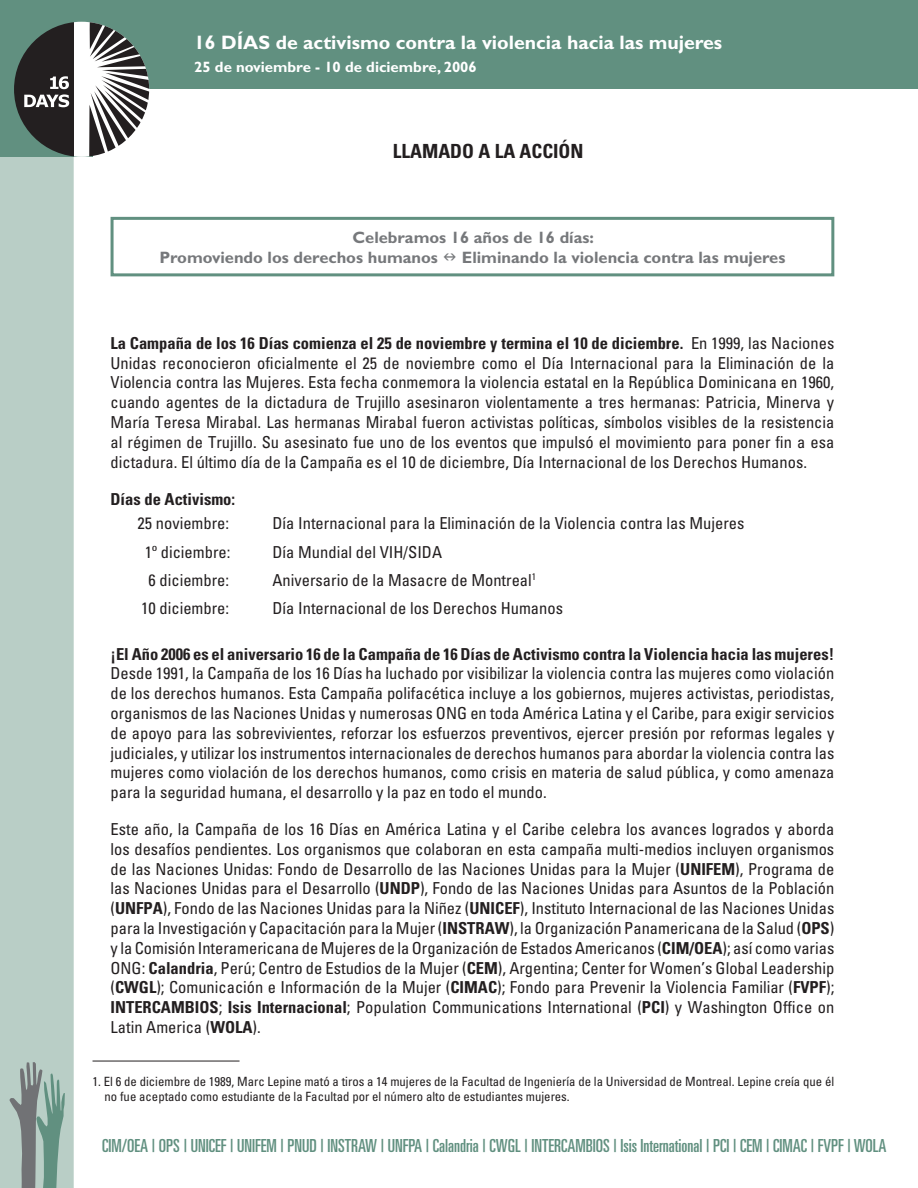
<style>
.page{position:relative;width:918px;height:1188px;background:#fff}
.page>*{position:absolute;margin:0;border:0;box-sizing:border-box;transform-origin:0 0}
.t1{font:700 19.5px "Gill Sans";color:#fff}
.t2{font:700 condensed 19.5px "Univers";color:#231f20}
.t3{font:ultra-condensed 18px "Univers";color:#619080}
.t4{font:condensed 16.5px/19.8px "Univers";color:#231f20;text-align:justify}
.t5{font:700 condensed 16.5px "Univers";color:#231f20}
.t6{font:700 16.5px/19.8px "Gill Sans";color:#76787b;text-align:center}
.t7{font:700 15px "Gill Sans";color:#fff}
.t8{font:condensed 12.75px/15.3px "Univers";color:#231f20}
.s1{font-weight:700}
</style>
<div class="page">
<div style="left:0;top:156px;width:74px;height:1032px;background:#b9cec6"></div>
<div style="left:0;top:0;width:918px;height:89px;background:#619080"></div>
<svg style="left:10px;top:1062px;width:55px;height:126px;background:#91a69f"></svg>
<div style="left:0;top:86px;width:93px;height:70px;background:#619080"></div>
<div style="left:14px;top:22px;width:135px;height:135px;background:#fff;border-radius:50%"></div>
<svg style="left:89px;top:22px;width:60px;height:135px"></svg>
<svg style="left:14px;top:22px;width:60px;height:135px"></svg>
<hr style="left:93px;top:1061px;width:147px;height:1px;background:#231f20">
<div style="left:111px;top:217px;width:723px;height:59px;border:3px solid #619080"></div>
<p class="t1" style="left:194px;top:31px;width:530px">16 DÍAS de activismo contra la violencia hacia las mujeres</p>
<p class="t7" style="left:194px;top:58px;width:284px">25 de noviembre - 10 de diciembre, 2006</p>
<p class="t2" style="left:393px;top:139px;width:192px">LLAMADO A LA ACCIÓN</p>
<p class="t6" style="left:159px;top:227px;width:627px">Celebramos 16 años de 16 días:<br>Promoviendo los derechos humanos ■ Eliminando la violencia contra las mujeres</p>
<p class="t4" style="left:111px;top:333px;width:725px"><span class="s1">La Campaña de los 16 Días comienza el 25 de noviembre y termina el 10 de diciembre.</span> En 1999, las Naciones Unidas reconocieron oficialmente el 25 de noviembre como el Día Internacional para la Eliminación de la Violencia contra las Mujeres. Esta fecha conmemora la violencia estatal en la República Dominicana en 1960, cuando agentes de la dictadura de Trujillo asesinaron violentamente a tres hermanas: Patricia, Minerva y María Teresa Mirabal. Las hermanas Mirabal fueron activistas políticas, símbolos visibles de la resistencia al régimen de Trujillo. Su asesinato fue uno de los eventos que impulsó el movimiento para poner fin a esa dictadura. El último día de la Campaña es el 10 de diciembre, Día Internacional de los Derechos Humanos.</p>
<p class="t5" style="left:111px;top:489px;width:126px">Días de Activismo:</p>
<p class="t4" style="left:138px;top:513px;width:93px">25 noviembre:</p>
<p class="t4" style="left:273px;top:513px;width:473px">Día Internacional para la Eliminación de la Violencia contra las Mujeres</p>
<p class="t4" style="left:145px;top:542px;width:87px">1º diciembre:</p>
<p class="t4" style="left:273px;top:542px;width:171px">Día Mundial del VIH/SIDA</p>
<p class="t4" style="left:149px;top:570px;width:82px">6 diciembre:</p>
<p class="t4" style="left:273px;top:570px;width:265px">Aniversario de la Masacre de Montreal<sup>1</sup></p>
<p class="t4" style="left:141px;top:598px;width:89px">10 diciembre:</p>
<p class="t4" style="left:273px;top:598px;width:292px">Día Internacional de los Derechos Humanos</p>
<p class="t5" style="left:111px;top:644px;width:725px">¡El Año 2006 es el aniversario 16 de la Campaña de 16 Días de Activismo contra la Violencia hacia las mujeres!</p>
<p class="t4" style="left:111px;top:663px;width:725px">Desde 1991, la Campaña de los 16 Días ha luchado por visibilizar la violencia contra las mujeres como violación de los derechos humanos. Esta Campaña polifacética incluye a los gobiernos, mujeres activistas, periodistas, organismos de las Naciones Unidas y numerosas ONG en toda América Latina y el Caribe, para exigir servicios de apoyo para las sobrevivientes, reforzar los esfuerzos preventivos, ejercer presión por reformas legales y judiciales, y utilizar los instrumentos internacionales de derechos humanos para abordar la violencia contra las mujeres como violación de los derechos humanos, como crisis en materia de salud pública, y como amenaza para la seguridad humana, el desarrollo y la paz en todo el mundo.</p>
<p class="t4" style="left:111px;top:819px;width:725px">Este año, la Campaña de los 16 Días en América Latina y el Caribe celebra los avances logrados y aborda los desafíos pendientes. Los organismos que colaboran en esta campaña multi-medios incluyen organismos de las Naciones Unidas: Fondo de Desarrollo de las Naciones Unidas para la Mujer (<span class="s1">UNIFEM</span>), Programa de las Naciones Unidas para el Desarrollo (<span class="s1">UNDP</span>), Fondo de las Naciones Unidas para Asuntos de la Población (<span class="s1">UNFPA</span>), Fondo de las Naciones Unidas para la Niñez (<span class="s1">UNICEF</span>), Instituto Internacional de las Naciones Unidas para la Investigación y Capacitación para la Mujer (<span class="s1">INSTRAW</span>), la Organización Panamericana de la Salud (<span class="s1">OPS</span>) y la Comisión Interamericana de Mujeres de la Organización de Estados Americanos (<span class="s1">CIM/OEA</span>); así como varias ONG: <span class="s1">Calandria</span>, Perú; Centro de Estudios de la Mujer (<span class="s1">CEM</span>), Argentina; Center for Women’s Global Leadership (<span class="s1">CWGL</span>); Comunicación e Información de la Mujer (<span class="s1">CIMAC</span>); Fondo para Prevenir la Violencia Familiar (<span class="s1">FVPF</span>); <span class="s1">INTERCAMBIOS</span>; <span class="s1">Isis Internacional</span>; Population Communications International (<span class="s1">PCI</span>) y Washington Office on Latin America (<span class="s1">WOLA</span>).</p>
<p class="t8" style="left:105px;top:1074px;width:731px;text-indent:-12px">1. El 6 de diciembre de 1989, Marc Lepine mató a tiros a 14 mujeres de la Facultad de Ingeniería de la Universidad de Montreal. Lepine creía que él no fue aceptado como estudiante de la Facultad por el número alto de estudiantes mujeres.</p>
<p class="t3" style="left:102px;top:1135px;width:786px">CIM/OEA | OPS | UNICEF | UNIFEM | PNUD | INSTRAW | UNFPA | Calandria | CWGL | INTERCAMBIOS | Isis International | PCI | CEM | CIMAC | FVPF | WOLA</p>
</div>
